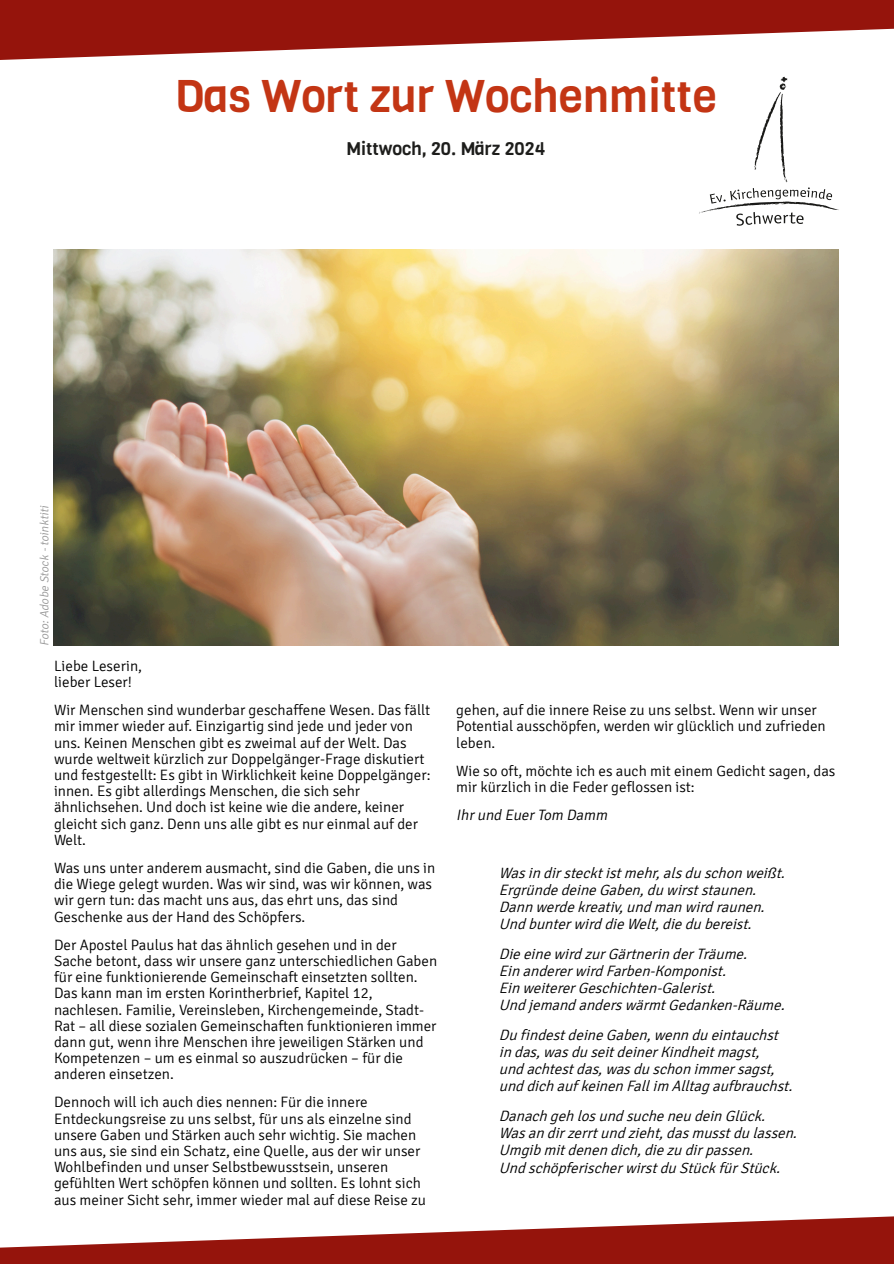
<style>
.page{position:relative;width:894px;height:1264px;background:#fff}
.page>*{position:absolute;margin:0;border:0;box-sizing:border-box;transform-origin:0 0}
.t1{font:45px "Viga";color:#c33514}
.t2{font:18px "Viga";color:#1d1d1b}
.t3{font:300 15px "Signika";color:#000}
.t4{font:italic 300 15px "Signika";color:#000}
.t5{font:italic 300 12px "Signika";color:rgb(0 0 0/.4)}
</style>
<div class="page">
<svg style="left:699px;top:77px;width:140px;height:149px"></svg>
<svg style="left:0;top:0;width:893px;height:60px;fill:#95140c"></svg>
<svg style="left:0;top:1216px;width:893px;height:47px"></svg>
<img style="left:53px;top:250px;width:785px;height:395px">
<p class="t1" style="left:175px;top:66px;width:544px">Das Wort zur Wochenmitte</p>
<p class="t2" style="left:346px;top:137px;width:200px">Mittwoch, 20. März 2024</p>
<p class="t5" style="left:37px;top:645px;width:144px;rotate:-90deg">Foto:Adobe Stock -toinktiti</p>
<p class="t3" style="left:54px;top:656px;width:89px">Liebe Leserin,</p>
<p class="t3" style="left:54px;top:673px;width:79px">lieber Leser!</p>
<p class="t3" style="left:54px;top:701px;width:377px">Wir Menschen sind wunderbar geschaffene Wesen. Das fällt</p>
<p class="t3" style="left:54px;top:717px;width:360px">mir immer wieder auf. Einzigartig sind jede und jeder von</p>
<p class="t3" style="left:54px;top:733px;width:354px">uns. Keinen Menschen gibt es zweimal auf der Welt. Das</p>
<p class="t3" style="left:54px;top:749px;width:372px">wurde weltweit kürzlich zur Doppelgänger-Frage diskutiert</p>
<p class="t3" style="left:54px;top:765px;width:378px">und festgestellt: Es gibt in Wirklichkeit keine Doppelgänger:</p>
<p class="t3" style="left:54px;top:782px;width:307px">innen. Es gibt allerdings Menschen, die sich sehr</p>
<p class="t3" style="left:54px;top:798px;width:351px">ähnlichsehen. Und doch ist keine wie die andere, keiner</p>
<p class="t3" style="left:54px;top:814px;width:365px">gleicht sich ganz. Denn uns alle gibt es nur einmal auf der</p>
<p class="t3" style="left:54px;top:830px;width:33px">Welt.</p>
<p class="t3" style="left:54px;top:858px;width:382px">Was uns unter anderem ausmacht, sind die Gaben, die uns in</p>
<p class="t3" style="left:54px;top:875px;width:379px">die Wiege gelegt wurden. Was wir sind, was wir können, was</p>
<p class="t3" style="left:54px;top:891px;width:345px">wir gern tun: das macht uns aus, das ehrt uns, das sind</p>
<p class="t3" style="left:54px;top:907px;width:253px">Geschenke aus der Hand des Schöpfers.</p>
<p class="t3" style="left:54px;top:935px;width:344px">Der Apostel Paulus hat das ähnlich gesehen und in der</p>
<p class="t3" style="left:54px;top:951px;width:384px">Sache betont, dass wir unsere ganz unterschiedlichen Gaben</p>
<p class="t3" style="left:54px;top:968px;width:365px">für eine funktionierende Gemeinschaft einsetzten sollten.</p>
<p class="t3" style="left:54px;top:984px;width:320px">Das kann man im ersten Korintherbrief, Kapitel 12,</p>
<p class="t3" style="left:54px;top:1000px;width:371px">nachlesen. Familie, Vereinsleben, Kirchengemeinde, Stadt-</p>
<p class="t3" style="left:54px;top:1016px;width:384px">Rat – all diese sozialen Gemeinschaften funktionieren immer</p>
<p class="t3" style="left:54px;top:1032px;width:371px">dann gut, wenn ihre Menschen ihre jeweiligen Stärken und</p>
<p class="t3" style="left:54px;top:1048px;width:350px">Kompetenzen – um es einmal so auszudrücken – für die</p>
<p class="t3" style="left:54px;top:1065px;width:121px">anderen einsetzen.</p>
<p class="t3" style="left:54px;top:1093px;width:315px">Dennoch will ich auch dies nennen: Für die innere</p>
<p class="t3" style="left:54px;top:1109px;width:359px">Entdeckungsreise zu uns selbst, für uns als einzelne sind</p>
<p class="t3" style="left:54px;top:1125px;width:363px">unsere Gaben und Stärken auch sehr wichtig. Sie machen</p>
<p class="t3" style="left:54px;top:1141px;width:368px">uns aus, sie sind ein Schatz, eine Quelle, aus der wir unser</p>
<p class="t3" style="left:54px;top:1158px;width:335px">Wohlbefinden und unser Selbstbewusstsein, unseren</p>
<p class="t3" style="left:54px;top:1174px;width:368px">gefühlten Wert schöpfen können und sollten. Es lohnt sich</p>
<p class="t3" style="left:54px;top:1190px;width:373px">aus meiner Sicht sehr, immer wieder mal auf diese Reise zu</p>
<p class="t3" style="left:456px;top:701px;width:362px">gehen, auf die innere Reise zu uns selbst. Wenn wir unser</p>
<p class="t3" style="left:456px;top:717px;width:371px">Potential ausschöpfen, werden wir glücklich und zufrieden</p>
<p class="t3" style="left:456px;top:733px;width:40px">leben.</p>
<p class="t3" style="left:456px;top:761px;width:380px">Wie so oft, möchte ich es auch mit einem Gedicht sagen, das</p>
<p class="t3" style="left:456px;top:777px;width:240px">mir kürzlich in die Feder geflossen ist:</p>
<p class="t4" style="left:456px;top:806px;width:155px">Ihrund EuerTom Damm</p>
<p class="t4" style="left:498px;top:863px;width:292px">Wasindirstecktistmehr,alsduschonweißt.</p>
<p class="t4" style="left:498px;top:880px;width:263px">ErgründedeineGaben,duwirststaunen.</p>
<p class="t4" style="left:498px;top:898px;width:271px">Dannwerdekreativ,undmanwirdraunen.</p>
<p class="t4" style="left:498px;top:915px;width:258px">UndbunterwirddieWelt,diedubereist.</p>
<p class="t4" style="left:498px;top:944px;width:254px">DieeinewirdzurGärtnerinderTräume.</p>
<p class="t4" style="left:498px;top:961px;width:233px">EinandererwirdFarben-Komponist.</p>
<p class="t4" style="left:498px;top:979px;width:222px">EinweitererGeschichten-Galerist.</p>
<p class="t4" style="left:498px;top:996px;width:291px">UndjemandanderswärmtGedanken-Räume.</p>
<p class="t4" style="left:498px;top:1025px;width:285px">DufindestdeineGaben,wenndueintauchst</p>
<p class="t4" style="left:498px;top:1042px;width:266px">indas,wasduseitdeinerKindheitmagst,</p>
<p class="t4" style="left:498px;top:1060px;width:281px">undachtestdas,wasduschonimmersagst,</p>
<p class="t4" style="left:498px;top:1077px;width:299px">unddichauf keinenFallim Alltagaufbrauchst.</p>
<p class="t4" style="left:498px;top:1106px;width:272px">DanachgehlosundsucheneudeinGlück.</p>
<p class="t4" style="left:498px;top:1123px;width:304px">Wasandirzerrtundzieht,dasmusstdulassen.</p>
<p class="t4" style="left:498px;top:1141px;width:260px">Umgibmitdenendich,diezudirpassen.</p>
<p class="t4" style="left:498px;top:1158px;width:287px">UndschöpferischerwirstduStückfürStück.</p>
</div>
